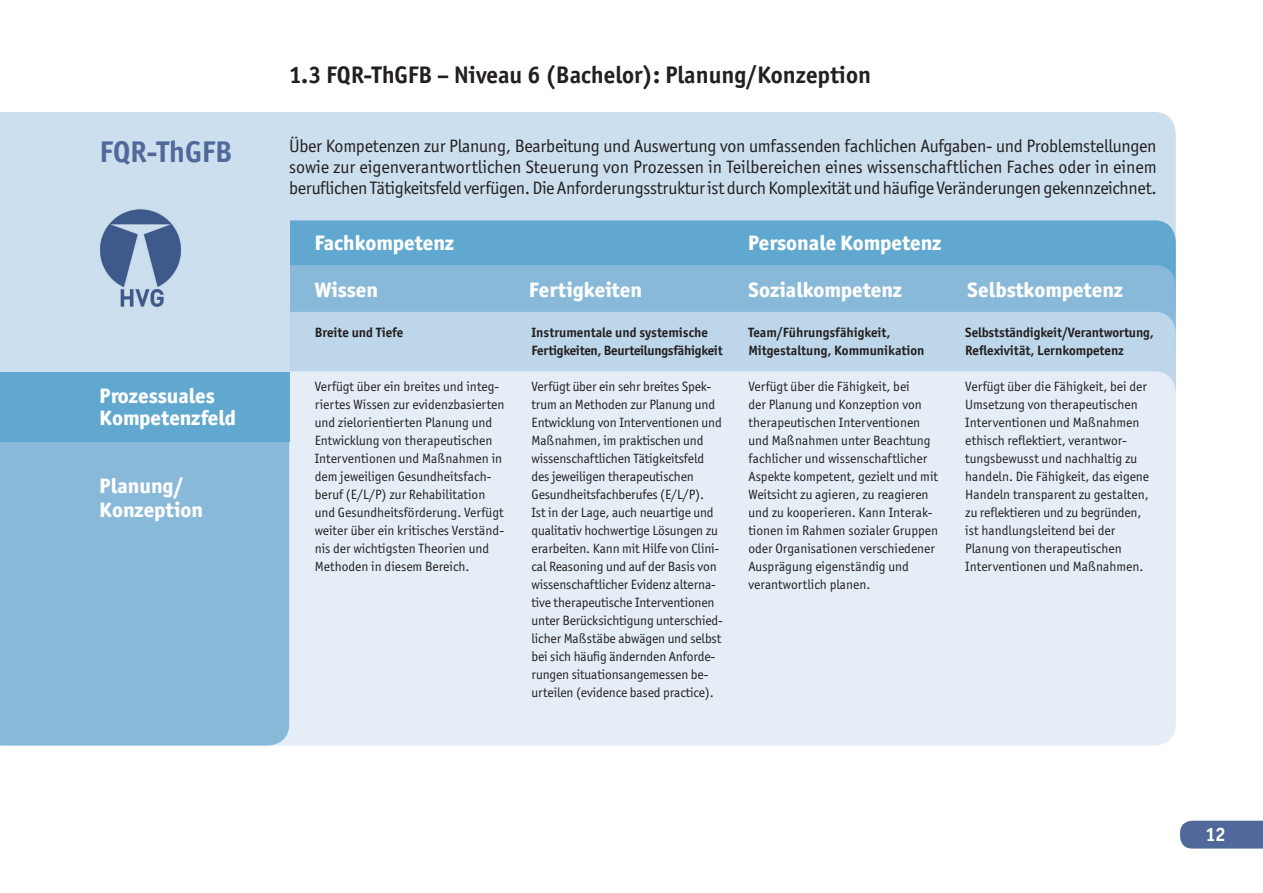
<style>
.page{position:relative;width:1263px;height:893px;background:#fff}
.page>*{position:absolute;margin:0;border:0;box-sizing:border-box;transform-origin:0 0}
.t1{font:700 30px "ITC Officina Sans";color:#50689a}
.t2{font:700 24px "ITC Officina Sans";color:#231f20}
.t3{font:800 21px/22.5px "ITC Officina Sans";color:#fff}
.t4{font:700 19.5px "ITC Officina Sans";color:#fff}
.t5{font:18px/21px "ITC Officina Sans";letter-spacing:-.02em;color:#231f20;text-align:justify}
.t6{font:13.5px/18px "ITC Officina Sans";color:#231f20}
.t7{font:700 13.5px/18px "ITC Officina Sans";color:#231f20}
.t8{font:700 13.5px/18px "ITC Officina Sans";letter-spacing:-.02em;color:#231f20}
</style>
<div class="page">
<div style="left:289px;top:112px;width:887px;height:108px;background:#ccdfee"></div>
<div style="left:289px;top:220px;width:887px;height:45px;background:#60a8cf"></div>
<div style="left:289px;top:265px;width:887px;height:47px;background:#88b9d9"></div>
<div style="left:289px;top:312px;width:887px;height:59px;background:#bdd6ea"></div>
<div style="left:289px;top:371px;width:887px;height:375px;background:#e5eef6"></div>
<div style="left:0;top:441px;width:289px;height:305px;background:#88b9d9"></div>
<div style="left:0;top:371px;width:289px;height:70px;background:#60a8cf"></div>
<div style="left:0;top:112px;width:289px;height:259px;background:#ccdfee"></div>
<img style="left:100px;top:209px;width:81px;height:98px">
<div style="left:1180px;top:821px;width:83px;height:27px;background:#50689a"></div>
<h1 class="t1" style="left:100px;top:133px;width:134px">FQR-ThGFB</h1>
<h3 class="t3" style="left:100px;top:384px;width:138px">Prozessuales<br>Kompetenzfeld</h3>
<h3 class="t3" style="left:100px;top:473px;width:105px;line-height:24px">Planung/<br>Konzeption</h3>
<h2 class="t2" style="left:289px;top:60px;width:583px">1.3 FQR-ThGFB – Niveau 6 (Bachelor): Planung/Konzeption</h2>
<p class="t5" style="left:289px;top:136px;width:869px">Über Kompetenzen zur Planung, Bearbeitung und Auswertung von umfassenden fachlichen Aufgaben- und Problemstellungen sowie zur eigenverantwortlichen Steuerung von Prozessen in Teilbereichen eines wissenschaftlichen Faches oder in einem beruflichen Tätigkeitsfeld verfügen. Die Anforderungsstruktur ist durch Komplexität und häufige Veränderungen gekennzeichnet.</p>
<h3 class="t3" style="left:315px;top:231px;width:141px">Fachkompetenz</h3>
<h3 class="t3" style="left:748px;top:231px;width:195px">Personale Kompetenz</h3>
<h3 class="t3" style="left:315px;top:278px;width:65px">Wissen</h3>
<h3 class="t3" style="left:529px;top:278px;width:114px">Fertigkeiten</h3>
<h3 class="t3" style="left:748px;top:278px;width:155px">Sozialkompetenz</h3>
<h3 class="t3" style="left:967px;top:278px;width:157px">Selbstkompetenz</h3>
<p class="t7" style="left:315px;top:323px;width:90px">Breite und Tiefe</p>
<p class="t6" style="left:315px;top:377px;width:191px">Verfügt über ein breites und integ&shy;riertes Wissen zur evidenzbasierten und zielorientierten Planung und Entwicklung von therapeutischen Interventionen und Maßnahmen in dem jeweiligen Gesundheitsfach&shy;beruf (E/L/P) zur Rehabilitation und Gesundheitsförderung. Verfügt weiter über ein kritisches Verständ&shy;nis der wichtigsten Theorien und Methoden in diesem Bereich.</p>
<p class="t8" style="left:531px;top:324px;width:193px">Instrumentale und systemische<br>Fertigkeiten, Beurteilungsfähigkeit</p>
<p class="t6" style="left:531px;top:378px;width:193px">Verfügt über ein sehr breites Spek&shy;trum an Methoden zur Planung und Entwicklung von Interventionen und Maßnahmen, im praktischen und wissenschaftlichen Tätigkeitsfeld des jeweiligen therapeutischen Gesundheitsfachberufes (E/L/P).<br>Ist in der Lage, auch neuartige und qualitativ hochwertige Lösungen zu erarbeiten. Kann mit Hilfe von Clini&shy;cal Reasoning und auf der Basis von wissenschaftlicher Evidenz alterna&shy;tive therapeutische Interventionen unter Berücksichtigung unterschied&shy;licher Maßstäbe abwägen und selbst bei sich häufig ändernden Anforde&shy;rungen situationsangemessen be&shy;urteilen (evidence based practice).</p>
<p class="t7" style="left:748px;top:324px;width:178px">Team/Führungsfähigkeit,<br>Mitgestaltung, Kommunikation</p>
<p class="t6" style="left:748px;top:378px;width:191px">Verfügt über die Fähigkeit, bei<br>der Planung und Konzeption von therapeutischen Interventionen und Maßnahmen unter Beachtung fachlicher und wissenschaftlicher<br>Aspekte kompetent, gezielt und mit<br>Weitsicht zu agieren, zu reagieren und zu kooperieren. Kann Interak&shy;tionen im Rahmen sozialer Gruppen oder Organisationen verschiedener<br>Ausprägung eigenständig und verantwortlich planen.</p>
<p class="t7" style="left:965px;top:323px;width:190px">Selbstständigkeit/Verantwortung,<br>Reflexivität, Lernkompetenz</p>
<p class="t6" style="left:965px;top:378px;width:185px">Verfügt über die Fähigkeit, bei der<br>Umsetzung von therapeutischen<br>Interventionen und Maßnahmen ethisch reflektiert, verantwor&shy;tungsbewusst und nachhaltig zu handeln. Die Fähigkeit, das eigene<br>Handeln transparent zu gestalten, zu reflektieren und zu begründen, ist handlungsleitend bei der<br>Planung von therapeutischen<br>Interventionen und Maßnahmen.</p>
<h3 class="t4" style="left:1205px;top:822px;width:22px">12</h3>
</div>
